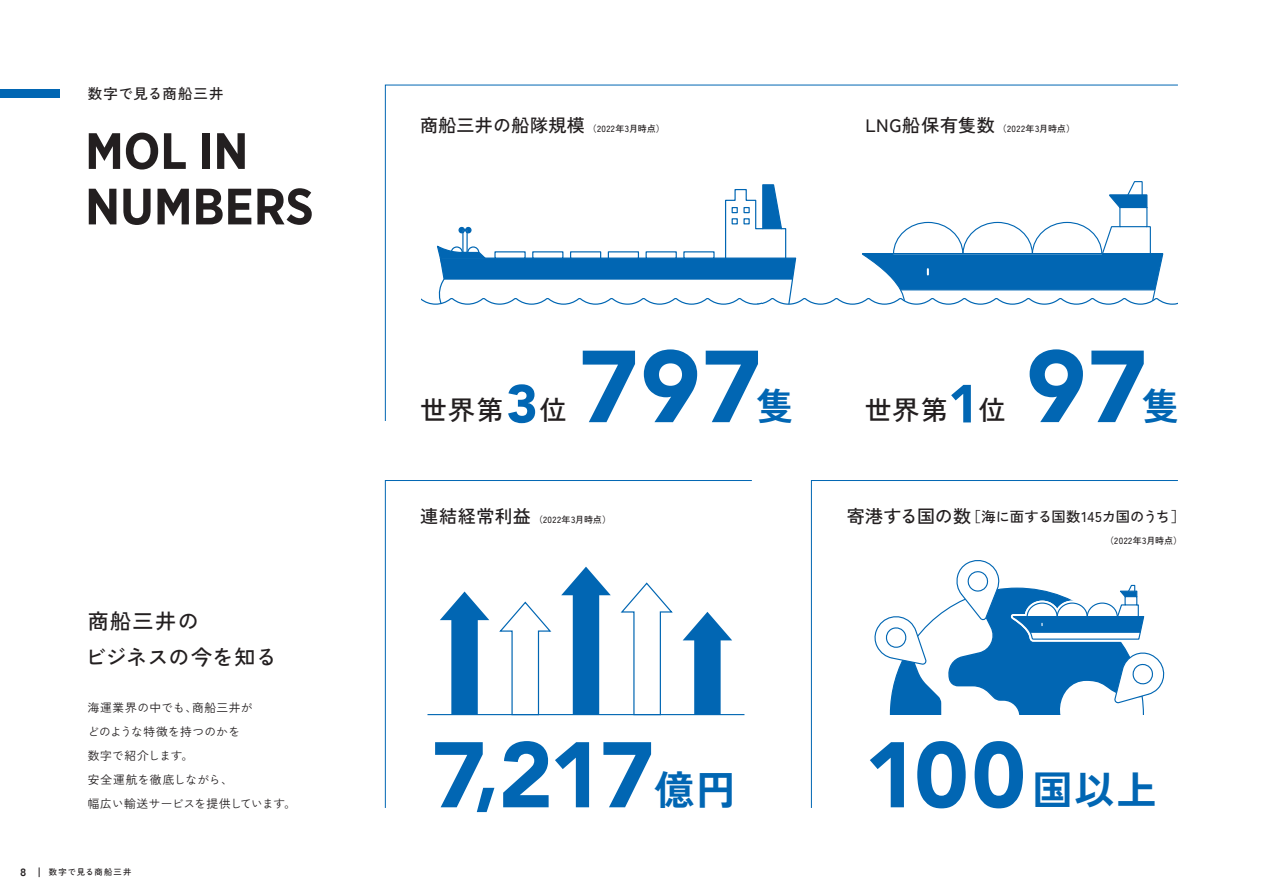
<style>
.page{position:relative;width:1263px;height:893px;background:#fff}
.page>*{position:absolute;margin:0;border:0;box-sizing:border-box;transform-origin:0 0}
.t1{font:900 100.95px "Avenir";color:#0166b3}
.t2{font:900 91.95px "Avenir";letter-spacing:-.04em;color:#0166b3}
.t3{font:700 51px/55.5px "Gotham Narrow";color:#231f20}
.t4{font:700 40.2px "Zen Kaku Gothic New";color:#0166b3}
.t5{font:700 37.05px "Zen Kaku Gothic New";color:#0166b3}
.t6{font:500 26.7px "Zen Kaku Gothic New";letter-spacing:.055em;color:#231f20}
.t7{font:500 21px/36px "Zen Kaku Gothic New";letter-spacing:.03em;color:#231f20}
.t8{font:500 14.4px "Zen Kaku Gothic New";letter-spacing:.07em;color:#231f20}
.t9{font:500 14.25px "Zen Kaku Gothic New";letter-spacing:.005em;color:#231f20}
.t10{font:11.7px/24px "Zen Kaku Gothic New";letter-spacing:.025em;color:#231f20}
.t11{font:800 10.5px "Avenir";color:#231f20}
.t12{font:500 9px "Zen Kaku Gothic New";letter-spacing:.045em;color:#231f20}
.t13{font:500 8.25px "Zen Kaku Gothic New";letter-spacing:.14em;color:#231f20}
.s1{font-size:18px}
.s2{font-family:"Avenir";font-weight:900;font-size:53.1px;color:#0166b3}
.s3{font-weight:800}
</style>
<div class="page">
<div style="left:0;top:89px;width:59px;height:9px;background:#0166b3"></div>
<svg style="left:385px;top:84px;width:793px;height:337px"></svg>
<svg style="left:811px;top:480px;width:367px;height:328px"></svg>
<svg style="left:385px;top:480px;width:367px;height:328px"></svg>
<h3 class="t8" style="left:88px;top:85px;width:137px">数字で見る商船三井</h3>
<h3 class="t3" style="left:85px;top:123px;width:230px">MOL IN<br>NUMBERS</h3>
<h3 class="t7" style="left:85px;top:603px;width:193px">商船三井の<br>ビジネスの今を知る</h3>
<p class="t10" style="left:88px;top:695px;width:210px">海運業界の中でも、商船三井が<br>どのような特徴を持つのかを<br>数字で紹介します。<br>安全運航を徹底しながら、<br>幅広い輸送サービスを提供しています。</p>
<p class="t11" style="left:20px;top:864px;width:8px">8</p>
<p class="t13" style="left:49px;top:867px;width:84px">数字で見る商船三井</p>
<p class="t12" style="left:420px;top:123px;width:246px"><span class="s1">商船三井の船隊規模</span>（2022年3月時点）</p>
<p class="t12" style="left:865px;top:123px;width:211px"><span class="s1">LNG船保有隻数</span>（2022年3月時点）</p>
<h1 class="t1" style="left:579px;top:300px;width:184px">797</h1>
<h3 class="t6" style="left:420px;top:394px;width:148px">世界第<span class="s2">3</span>位</h3>
<h3 class="t6" style="left:865px;top:394px;width:142px">世界第<span class="s2">1</span>位</h3>
<h3 class="t5" style="left:756px;top:383px;width:39px">隻</h3>
<h1 class="t1" style="left:1026px;top:300px;width:123px">97</h1>
<h3 class="t5" style="left:1142px;top:383px;width:39px">隻</h3>
<p class="t12" style="left:420px;top:514px;width:192px"><span class="s1">連結経常利益</span>（2022年3月時点）</p>
<h3 class="t9" style="left:847px;top:508px;width:340px"><span class="s1">寄港する国の数</span>［海に面する国数145カ国のうち］</h3>
<p class="t12" style="left:1105px;top:535px;width:79px">（2022年3月時点）</p>
<h2 class="t2" style="left:432px;top:696px;width:224px">7<span class="s3">,</span>217</h2>
<h3 class="t4" style="left:654px;top:765px;width:83px">億円</h3>
<h2 class="t2" style="left:864px;top:696px;width:163px">100</h2>
<h3 class="t4" style="left:1032px;top:765px;width:126px">国以上</h3>
</div>
